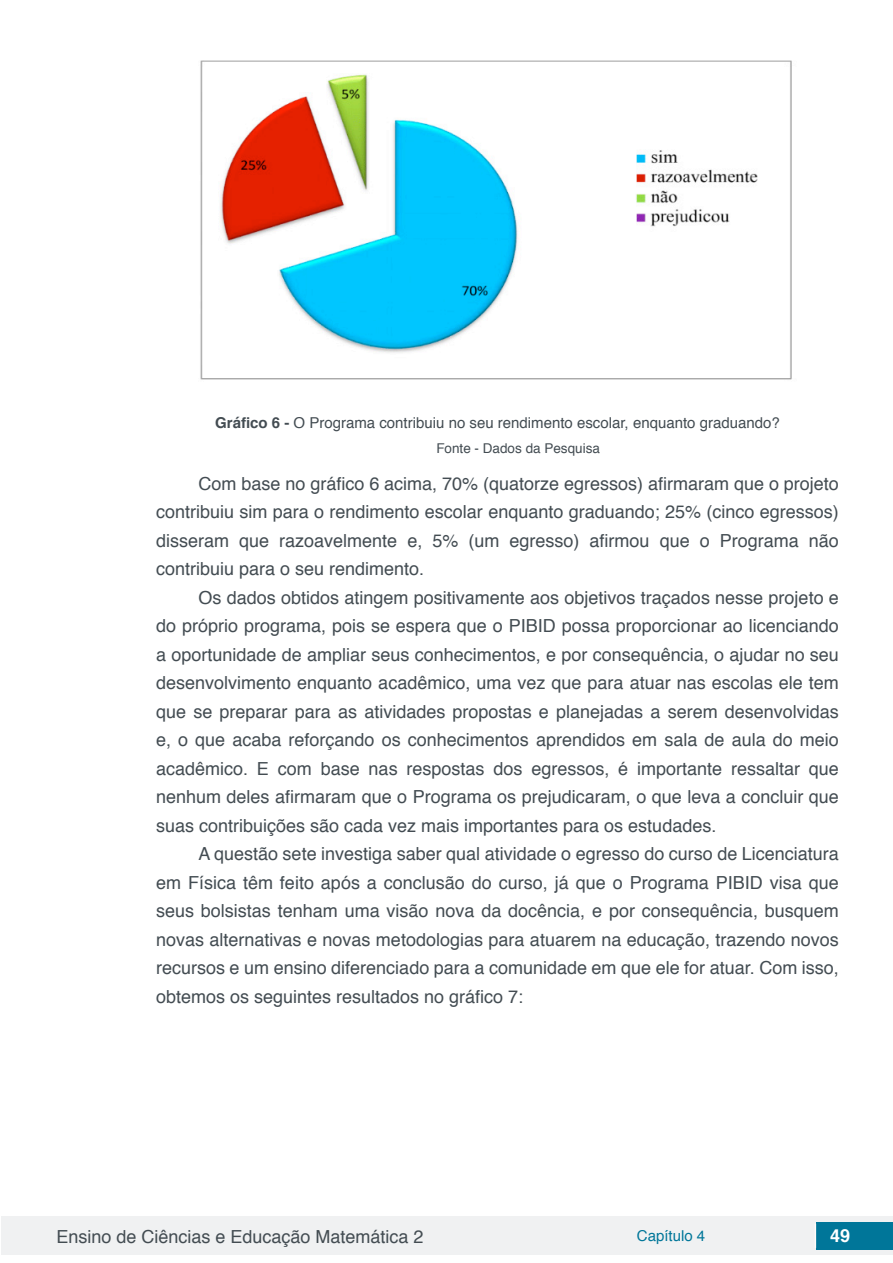
<style>
.page{position:relative;width:893px;height:1263px;background:#fff}
.page>*{position:absolute;margin:0;border:0;box-sizing:border-box;transform-origin:0 0}
.t1{font:18px/28.5px "Helvetica";color:#434c52;text-align:justify}
.t2{font:700 18px "Helvetica";color:#fff}
.t3{font:15px "Helvetica";color:#434c52}
.t4{font:15px "Helvetica";color:#007699}
.t5{font:13.5px "Helvetica";color:#434c52}
.s1{font-weight:700}
</style>
<div class="page">
<div style="left:1px;top:1216px;width:891px;height:38px;background:#f0f1f2"></div>
<div style="left:816px;top:1222px;width:77px;height:27px;background:#007699"></div>
<svg style="left:815px;top:1224px;width:1px;height:24px"></svg>
<img style="left:200px;top:60px;width:592px;height:320px">
<p class="t3" style="left:215px;top:411px;width:566px"><span class="s1">Gráfico 6 -</span> O Programa contribuiu no seu rendimento escolar, enquanto graduando?</p>
<p class="t5" style="left:436px;top:438px;width:165px">Fonte - Dados da Pesquisa</p>
<p class="t1" style="left:156px;top:470px;width:684px;text-indent:43px">Com base no gráfico 6 acima, 70% (quatorze egressos) afirmaram que o projeto contribuiu sim para o rendimento escolar enquanto graduando; 25% (cinco egressos) disseram que razoavelmente e, 5% (um egresso) afirmou que o Programa não contribuiu para o seu rendimento.</p>
<p class="t1" style="left:156px;top:584px;width:684px;text-indent:43px">Os dados obtidos atingem positivamente aos objetivos traçados nesse projeto e do próprio programa, pois se espera que o PIBID possa proporcionar ao licenciando a oportunidade de ampliar seus conhecimentos, e por consequência, o ajudar no seu desenvolvimento enquanto acadêmico, uma vez que para atuar nas escolas ele tem que se preparar para as atividades propostas e planejadas a serem desenvolvidas e, o que acaba reforçando os conhecimentos aprendidos em sala de aula do meio acadêmico. E com base nas respostas dos egressos, é importante ressaltar que nenhum deles afirmaram que o Programa os prejudicaram, o que leva a concluir que suas contribuições são cada vez mais importantes para os estudades.</p>
<p class="t1" style="left:156px;top:840px;width:684px;text-indent:43px">A questão sete investiga saber qual atividade o egresso do curso de Licenciatura em Física têm feito após a conclusão do curso, já que o Programa PIBID visa que seus bolsistas tenham uma visão nova da docência, e por consequência, busquem novas alternativas e novas metodologias para atuarem na educação, trazendo novos recursos e um ensino diferenciado para a comunidade em que ele for atuar. Com isso, obtemos os seguintes resultados no gráfico 7:</p>
<p class="t1" style="left:56px;top:1223px;width:369px">Ensino de Ciências e Educação Matemática 2</p>
<p class="t4" style="left:637px;top:1224px;width:70px">Capítulo 4</p>
<p class="t2" style="left:830px;top:1221px;width:22px">49</p>
</div>
